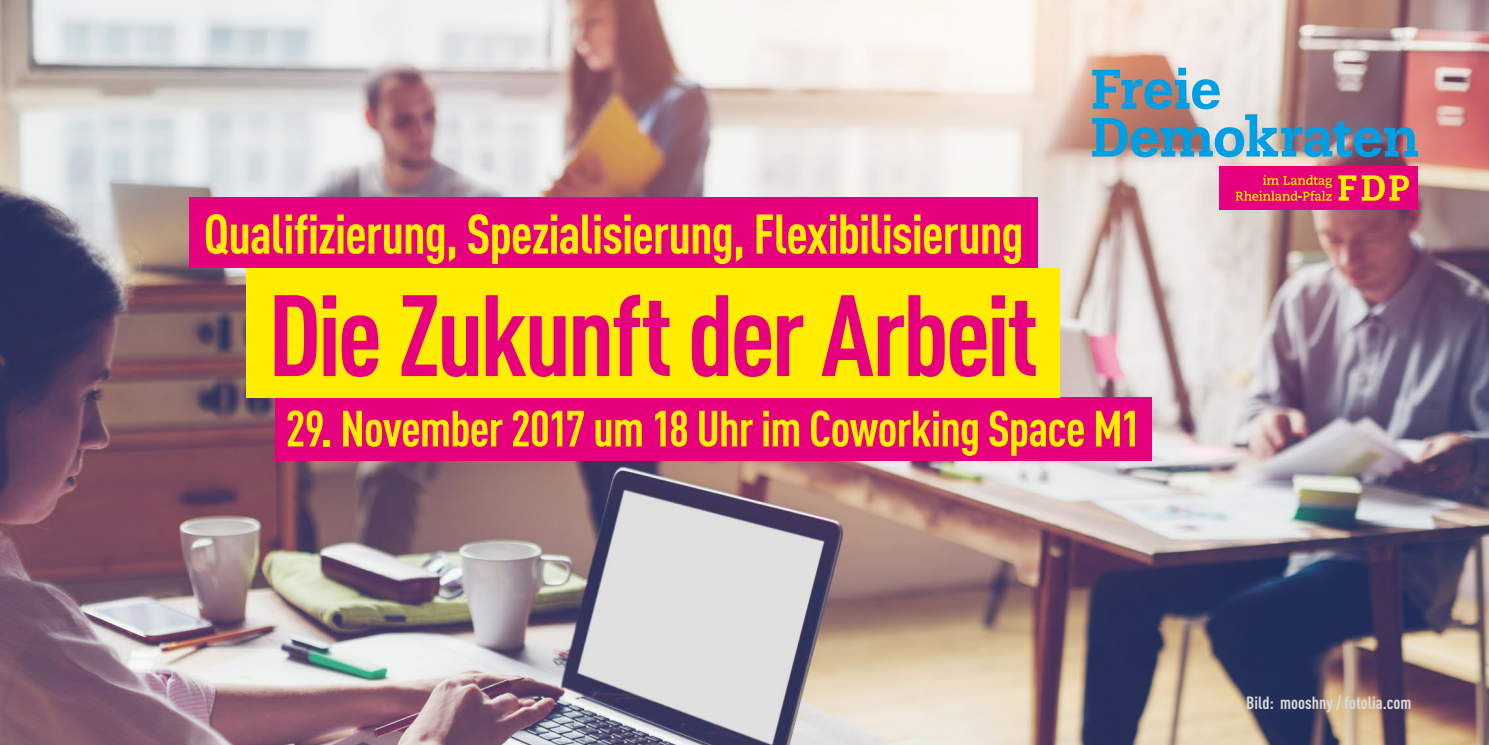
<style>
.page{position:relative;width:1489px;height:745px;background:#fff}
.page>*{position:absolute;margin:0;border:0;box-sizing:border-box;transform-origin:0 0}
.t1{font:700 condensed 113.5px "DINOT";letter-spacing:-.035em;color:#e6007d}
.t2{font:700 condensed 55px "DINOT";letter-spacing:-.02em;color:#ffed00}
.t3{font:700 condensed 50px "DINOT";letter-spacing:-.02em;color:#ffed00}
.t4{font:700 condensed 17.5px "DINOT";color:#dadada}
</style>
<div class="page">
<img style="left:0;top:0;width:1488px;height:744px">
<div style="left:189px;top:197px;width:848px;height:71px;background:#e6007d"></div>
<div style="left:1219px;top:166px;width:198px;height:43px;background:#e6007d"></div>
<svg style="left:1338px;top:175px;width:70px;height:25px"></svg>
<svg style="left:1235px;top:175px;width:96px;height:26px"></svg>
<svg style="left:1092px;top:70px;width:325px;height:87px;background:#8496a7"></svg>
<div style="left:1178px;top:68px;width:7px;height:7px;background:#009fe3"></div>
<div style="left:275px;top:397px;width:876px;height:64px;background:#e6007d"></div>
<div style="left:246px;top:268px;width:813px;height:129px;background:#ffed00"></div>
<p class="t2" style="left:204px;top:200px;width:821px">Qualifizierung, Spezialisierung, Flexibilisierung</p>
<h1 class="t1" style="left:268px;top:266px;width:771px">Die Zukunft der Arbeit</h1>
<p class="t3" style="left:285px;top:398px;width:856px">29. November 2017 um 18 Uhr im Coworking Space M1</p>
<p class="t4" style="left:1245px;top:691px;width:167px">Bild: mooshny / fotolia.com</p>
</div>
